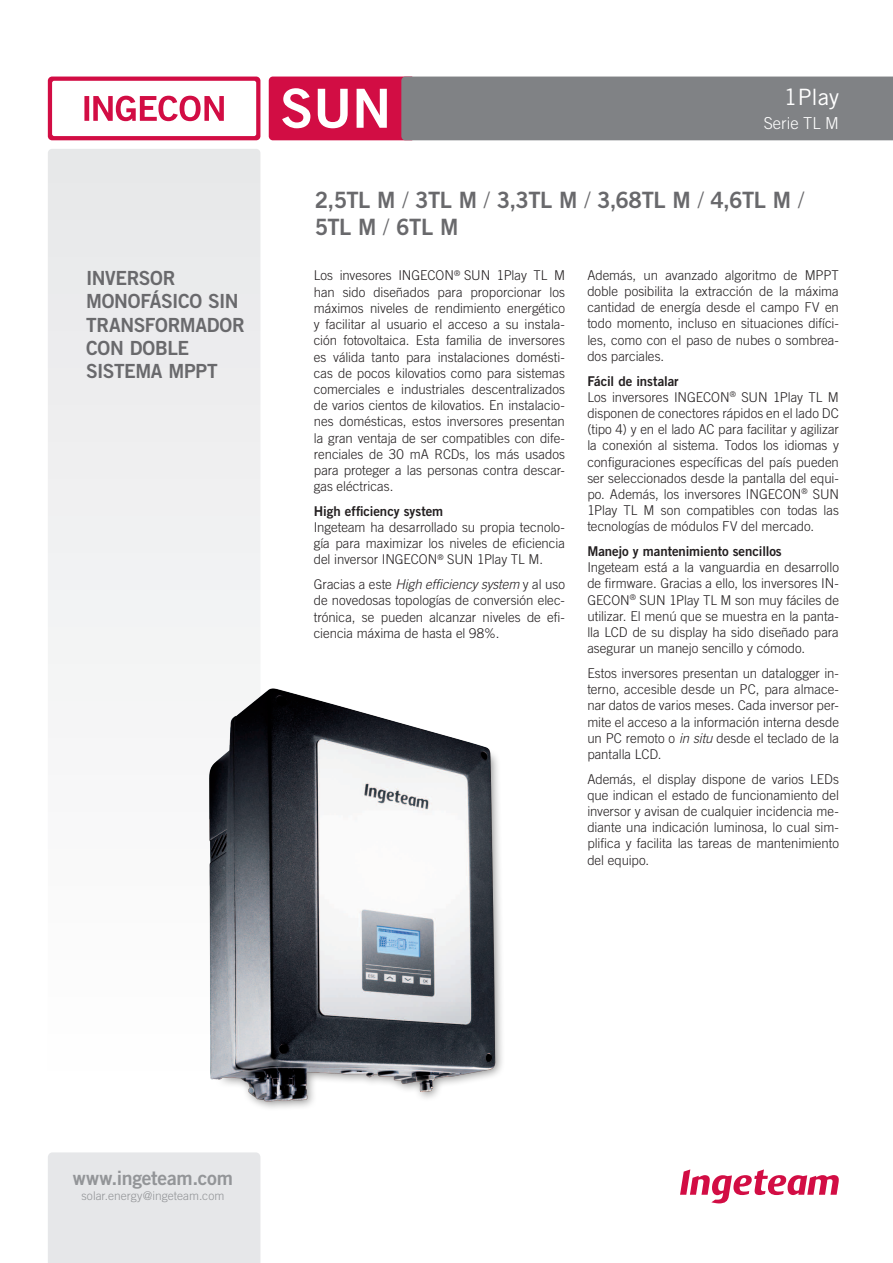
<style>
.page{position:relative;width:893px;height:1263px;background:#fff}
.page>*{position:absolute;margin:0;border:0;box-sizing:border-box;transform-origin:0 0}
.t1{font:54px "Trade Gothic LT Std Bd 2";color:#fff}
.Modelos{font:22.5px/27px "Trade Gothic LT Std Bd 2";letter-spacing:-.02em;color:#69696c}
.t2{font:22.5px "Trade Gothic LT Std";color:#fff}
.titulo_frase{font:19.5px/23.4px "Trade Gothic LT Std Bd 2";letter-spacing:-.015em;color:#69696c}
.caracteristicas{font:19.5px "Trade Gothic LT Std Bd 2";letter-spacing:-.015em;color:#939598}
.t3{font:300 16.5px "Trade Gothic LT Std";color:#fff}
.TextoGeneral_justifi{font:300 13.5px/16.2px "Trade Gothic LT Std";letter-spacing:-.005em;color:#231f20;text-align:justify}
.TextoGeneral_justifi-2{font:13.5px "Trade Gothic LT Std Bd 2";letter-spacing:-.005em;color:#231f20}
.caracteristicas-2{font:300 12px "Trade Gothic LT Std";color:#939598}
.s1{font-family:"Trade Gothic LT Std";font-weight:300}
.s2{font-style:italic}
</style>
<div class="page">
<div style="left:48px;top:1152px;width:212px;height:111px;background:#e6e7e9"></div>
<svg style="left:680px;top:1169px;width:159px;height:34px"></svg>
<svg style="left:48px;top:77px;width:212px;height:63px;background:#d31449"></svg>
<div style="left:52px;top:81px;width:204px;height:55px;background:#fff;border-radius:2px"></div>
<svg style="left:84px;top:96px;width:140px;height:25px"></svg>
<div style="left:48px;top:149px;width:212px;height:552px;background:#eeeeef"></div>
<svg style="left:269px;top:77px;width:624px;height:63px;background:#916977"></svg>
<img style="left:158px;top:658px;width:344px;height:450px">
<p class="titulo_frase" style="left:86px;top:266px;width:160px">INVERSOR<br>MONOFÁSICO SIN<br>TRANSFORMADOR<br>CON DOBLE<br>SISTEMA MPPT</p>
<p class="t1" style="left:280px;top:75px;width:112px">SUN</p>
<p class="t2" style="left:784px;top:83px;width:56px">1Play</p>
<p class="t3" style="left:764px;top:113px;width:77px">Serie TL M</p>
<p class="Modelos" style="left:315px;top:186px;width:491px">2,5TL M <span class="s1">/</span> 3TL M <span class="s1">/</span> 3,3TL M <span class="s1">/</span> 3,68TL M <span class="s1">/</span> 4,6TL M <span class="s1">/<br></span>5TL M <span class="s1">/</span> 6TL M</p>
<p class="TextoGeneral_justifi" style="left:314px;top:267px;width:253px">Los invesores INGECON<sup>®</sup> SUN 1Play TL M han sido diseñados para proporcionar los máximos niveles de rendimiento energético y facilitar al usuario el acceso a su instala&shy;ción fotovoltaica. Esta familia de inversores es válida tanto para instalaciones domésti&shy;cas de pocos kilovatios como para sistemas comerciales e industriales descentralizados de varios cientos de kilovatios. En instalacio&shy;nes domésticas, estos inversores presentan la gran ventaja de ser compatibles con dife&shy;renciales de 30 mA RCDs, los más usados para proteger a las personas contra descar&shy;gas eléctricas.</p>
<p class="TextoGeneral_justifi-2" style="left:314px;top:503px;width:131px">High efficiency system</p>
<p class="TextoGeneral_justifi" style="left:314px;top:519px;width:253px">Ingeteam ha desarrollado su propia tecnolo&shy;gía para maximizar los niveles de eficiencia del inversor INGECON<sup>®</sup> SUN 1Play TL M.</p>
<p class="TextoGeneral_justifi" style="left:314px;top:576px;width:253px">Gracias a este <span class="s2">High efficiency system</span> y al uso de novedosas topologías de conversión elec&shy;trónica, se pueden alcanzar niveles de efi&shy;ciencia máxima de hasta el 98%.</p>
<p class="TextoGeneral_justifi" style="left:587px;top:267px;width:253px">Además, un avanzado algoritmo de MPPT doble posibilita la extracción de la máxima cantidad de energía desde el campo FV en todo momento, incluso en situaciones difíci&shy;les, como con el paso de nubes o sombrea&shy;dos parciales.</p>
<p class="TextoGeneral_justifi-2" style="left:587px;top:372px;width:93px">Fácil de instalar</p>
<p class="TextoGeneral_justifi" style="left:587px;top:389px;width:253px">Los inversores INGECON<sup>®</sup> SUN 1Play TL M disponen de conectores rápidos en el lado DC (tipo 4) y en el lado AC para facilitar y agilizar la conexión al sistema. Todos los idiomas y configuraciones específicas del país pueden ser seleccionados desde la pantalla del equi&shy;po. Además, los inversores INGECON<sup>®</sup> SUN 1Play TL M son compatibles con todas las tecnologías de módulos FV del mercado.</p>
<p class="TextoGeneral_justifi-2" style="left:587px;top:543px;width:196px">Manejo y mantenimiento sencillos</p>
<p class="TextoGeneral_justifi" style="left:587px;top:559px;width:253px">Ingeteam está a la vanguardia en desarrollo de firmware. Gracias a ello, los inversores IN-GECON<sup>®</sup> SUN 1Play TL M son muy fáciles de utilizar. El menú que se muestra en la panta&shy;lla LCD de su display ha sido diseñado para asegurar un manejo sencillo y cómodo.</p>
<p class="TextoGeneral_justifi" style="left:587px;top:665px;width:253px">Estos inversores presentan un datalogger in&shy;terno, accesible desde un PC, para almace&shy;nar datos de varios meses. Cada inversor per&shy;mite el acceso a la información interna desde un PC remoto o <span class="s2">in situ</span> desde el teclado de la pantalla LCD.</p>
<p class="TextoGeneral_justifi" style="left:587px;top:770px;width:253px">Además, el display dispone de varios LEDs que indican el estado de funcionamiento del inversor y avisan de cualquier incidencia me&shy;diante una indicación luminosa, lo cual sim&shy;plifica y facilita las tareas de mantenimiento del equipo.</p>
<p class="caracteristicas" style="left:73px;top:1166px;width:161px">www.ingeteam.com</p>
<p class="caracteristicas-2" style="left:81px;top:1188px;width:144px">solar.energy@ingeteam.com</p>
</div>
